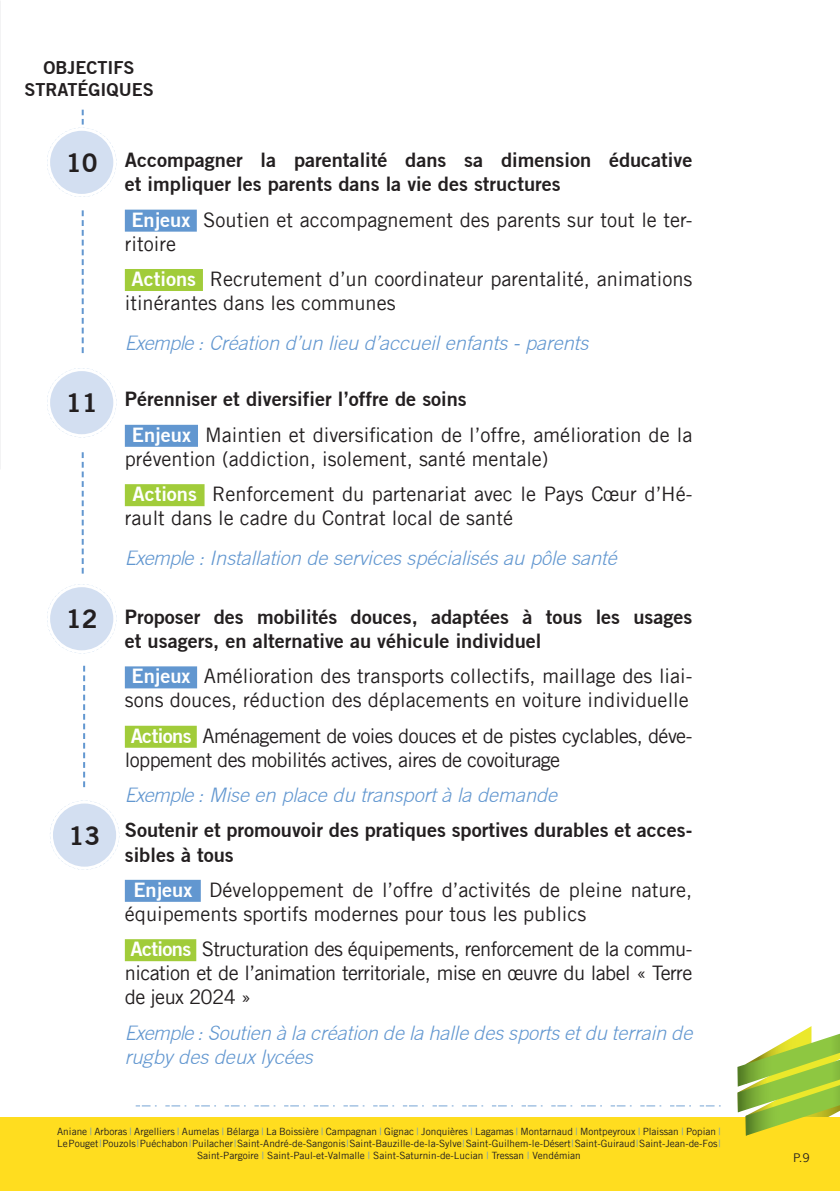
<style>
.page{position:relative;width:840px;height:1191px;background:#fff}
.page>*{position:absolute;margin:0;border:0;box-sizing:border-box;transform-origin:0 0}
.t1{font:700 26px "Trade Gothic No.2";color:#231f20}
.t2{font:20px/24px "Trade Gothic LT";color:#231f20}
.t3{font:700 20px/24px "Trade Gothic No.2";color:#231f20}
.t4{font:italic 300 20px/24px "Trade Gothic";color:#6297d0}
.t5{font:20px/24px "Trade Gothic LT";letter-spacing:-.03em;color:#231f20}
.t6{font:700 18px/21.6px "Trade Gothic No.2";color:#231f20;text-align:center}
.t7{font:12px "Trade Gothic LT";color:#231f20}
.t8{font:10px/12px "Trade Gothic LT";color:#231f20;text-align:center}
.s1{font-family:"Trade Gothic No.2";font-weight:700;color:#fff}
.s2{color:#6297d0}
</style>
<div class="page">
<img style="left:0;top:0;width:1px;height:469px">
<div style="left:125px;top:210px;width:72px;height:22px;background:#6297d0"></div>
<div style="left:125px;top:269px;width:78px;height:22px;background:#a1cc3a"></div>
<div style="left:125px;top:425px;width:73px;height:22px;background:#6297d0"></div>
<div style="left:125px;top:484px;width:79px;height:22px;background:#a1cc3a"></div>
<div style="left:125px;top:666px;width:72px;height:22px;background:#6297d0"></div>
<div style="left:125px;top:725px;width:72px;height:22px;background:#a1cc3a"></div>
<div style="left:125px;top:879px;width:76px;height:22px;background:#6297d0"></div>
<div style="left:125px;top:939px;width:71px;height:22px;background:#a1cc3a"></div>
<svg style="left:47px;top:368px;width:69px;height:69px"></svg>
<svg style="left:47px;top:584px;width:69px;height:69px"></svg>
<svg style="left:47px;top:110px;width:69px;height:87px"></svg>
<svg style="left:82px;top:210px;width:2px;height:143px"></svg>
<svg style="left:82px;top:452px;width:2px;height:121px"></svg>
<svg style="left:50px;top:800px;width:69px;height:69px"></svg>
<svg style="left:83px;top:666px;width:2px;height:121px"></svg>
<div style="left:0;top:1117px;width:839px;height:74px;background:#ffdd1f"></div>
<svg style="left:670px;top:1105px;width:20px;height:1px"></svg>
<svg style="left:640px;top:1105px;width:21px;height:1px"></svg>
<svg style="left:610px;top:1105px;width:21px;height:1px"></svg>
<svg style="left:581px;top:1105px;width:20px;height:1px"></svg>
<svg style="left:551px;top:1105px;width:21px;height:1px"></svg>
<svg style="left:521px;top:1105px;width:21px;height:1px"></svg>
<svg style="left:492px;top:1105px;width:20px;height:1px"></svg>
<svg style="left:462px;top:1105px;width:21px;height:1px"></svg>
<svg style="left:432px;top:1105px;width:21px;height:1px"></svg>
<svg style="left:403px;top:1105px;width:20px;height:1px"></svg>
<svg style="left:373px;top:1105px;width:21px;height:1px"></svg>
<svg style="left:343px;top:1105px;width:21px;height:1px"></svg>
<svg style="left:313px;top:1105px;width:21px;height:1px"></svg>
<svg style="left:284px;top:1105px;width:21px;height:1px"></svg>
<svg style="left:254px;top:1105px;width:21px;height:1px"></svg>
<svg style="left:225px;top:1105px;width:20px;height:1px"></svg>
<svg style="left:195px;top:1105px;width:21px;height:1px"></svg>
<svg style="left:165px;top:1105px;width:21px;height:1px"></svg>
<svg style="left:136px;top:1105px;width:20px;height:1px"></svg>
<svg style="left:699px;top:1026px;width:140px;height:110px"></svg>
<p class="t6" style="left:25px;top:57px;width:131px">OBJECTIFS<br>STRATÉGIQUES</p>
<h1 class="t1" style="left:66px;top:146px;width:33px">10</h1>
<h1 class="t1" style="left:66px;top:387px;width:33px">11</h1>
<h1 class="t1" style="left:66px;top:603px;width:33px">12</h1>
<h1 class="t1" style="left:69px;top:819px;width:33px">13</h1>
<p class="t3" style="left:125px;top:148px;width:568px">Accompagner la parentalité dans sa dimension éducative et impliquer les parents dans la vie des structures</p>
<p class="t2" style="left:125px;top:207px;width:568px;text-indent:6px"><span class="s1">Enjeux</span> Soutien et accompagnement des parents sur tout le ter&shy;ritoire</p>
<p class="t2" style="left:125px;top:267px;width:568px;text-indent:7px"><span class="s1">Actions</span> Recrutement d’un coordinateur parentalité, animations itinérantes dans les communes</p>
<p class="t4" style="left:125px;top:331px;width:465px">Exemple : Création d’un lieu d’accueil enfants - parents</p>
<p class="t3" style="left:125px;top:387px;width:343px">Pérenniser et diversifier l’offre de soins</p>
<p class="t2" style="left:125px;top:422px;width:568px;text-indent:7px"><span class="s1">Enjeux</span> Maintien et diversification de l’offre, amélioration de la prévention (addiction, isolement, santé mentale)</p>
<p class="t2" style="left:125px;top:482px;width:568px;text-indent:8px"><span class="s1">Actions</span> Renforcement du partenariat avec le Pays Cœur d’Hé&shy;rault dans le cadre du Contrat local de santé</p>
<p class="t4" style="left:125px;top:546px;width:493px">Exemple : Installation de services spécialisés au pôle santé</p>
<p class="t3" style="left:125px;top:604px;width:568px">Proposer des mobilités douces, adaptées à tous les usages et usagers, en alternative au véhicule individuel</p>
<p class="t2" style="left:125px;top:664px;width:568px;text-align:center"><span class="s1">Enjeux</span> Amélioration des transports collectifs, maillage des liai&shy;sons douces, réduction des déplacements en voiture individuelle</p>
<p class="t5" style="left:125px;top:723px;width:568px"><span class="s1">Actions</span> Aménagement de voies douces et de pistes cyclables, déve&shy;loppement des mobilités actives, aires de covoiturage</p>
<p class="t4" style="left:125px;top:782px;width:433px">Exemple : Mise en place du transport à la demande</p>
<p class="t3" style="left:125px;top:818px;width:568px">Soutenir et promouvoir des pratiques sportives durables et acces&shy;sibles à tous</p>
<p class="t2" style="left:125px;top:877px;width:568px;text-indent:8px"><span class="s1">Enjeux</span> Développement de l’offre d’activités de pleine nature, équipements sportifs modernes pour tous les publics</p>
<p class="t2" style="left:125px;top:937px;width:568px;text-align:justify"><span class="s1">Actions</span> Structuration des équipements, renforcement de la commu&shy;nication et de l’animation territoriale, mise en œuvre du label « Terre de jeux 2024 »</p>
<p class="t4" style="left:125px;top:1020px;width:568px">Exemple : Soutien à la création de la halle des sports et du terrain de rugby des deux lycées</p>
<p class="t8" style="left:57px;top:1125px;width:664px">Aniane <span class="s2">|</span> Arboras <span class="s2">|</span> Argelliers <span class="s2">|</span> Aumelas <span class="s2">|</span> Bélarga <span class="s2">|</span> La Boissière <span class="s2">|</span> Campagnan <span class="s2">|</span> Gignac <span class="s2">|</span> Jonquières <span class="s2">|</span> Lagamas <span class="s2">|</span> Montarnaud <span class="s2">|</span> Montpeyroux <span class="s2">|</span> Plaissan <span class="s2">|</span> Popian <span class="s2">|<br></span>Le Pouget <span class="s2">|</span> Pouzols <span class="s2">|</span> Puéchabon <span class="s2">|</span> Puilacher <span class="s2">|</span> Saint-André-de-Sangonis <span class="s2">|</span> Saint-Bauzille-de-la-Sylve <span class="s2">|</span> Saint-Guilhem-le-Désert <span class="s2">|</span> Saint-Guiraud <span class="s2">|</span> Saint-Jean-de-Fos <span class="s2">|<br></span>Saint-Pargoire <span class="s2">|</span> Saint-Paul-et-Valmalle <span class="s2">|</span> Saint-Saturnin-de-Lucian <span class="s2">|</span> Tressan <span class="s2">|</span> Vendémian</p>
<p class="t7" style="left:792px;top:1150px;width:18px">P.9</p>
</div>
